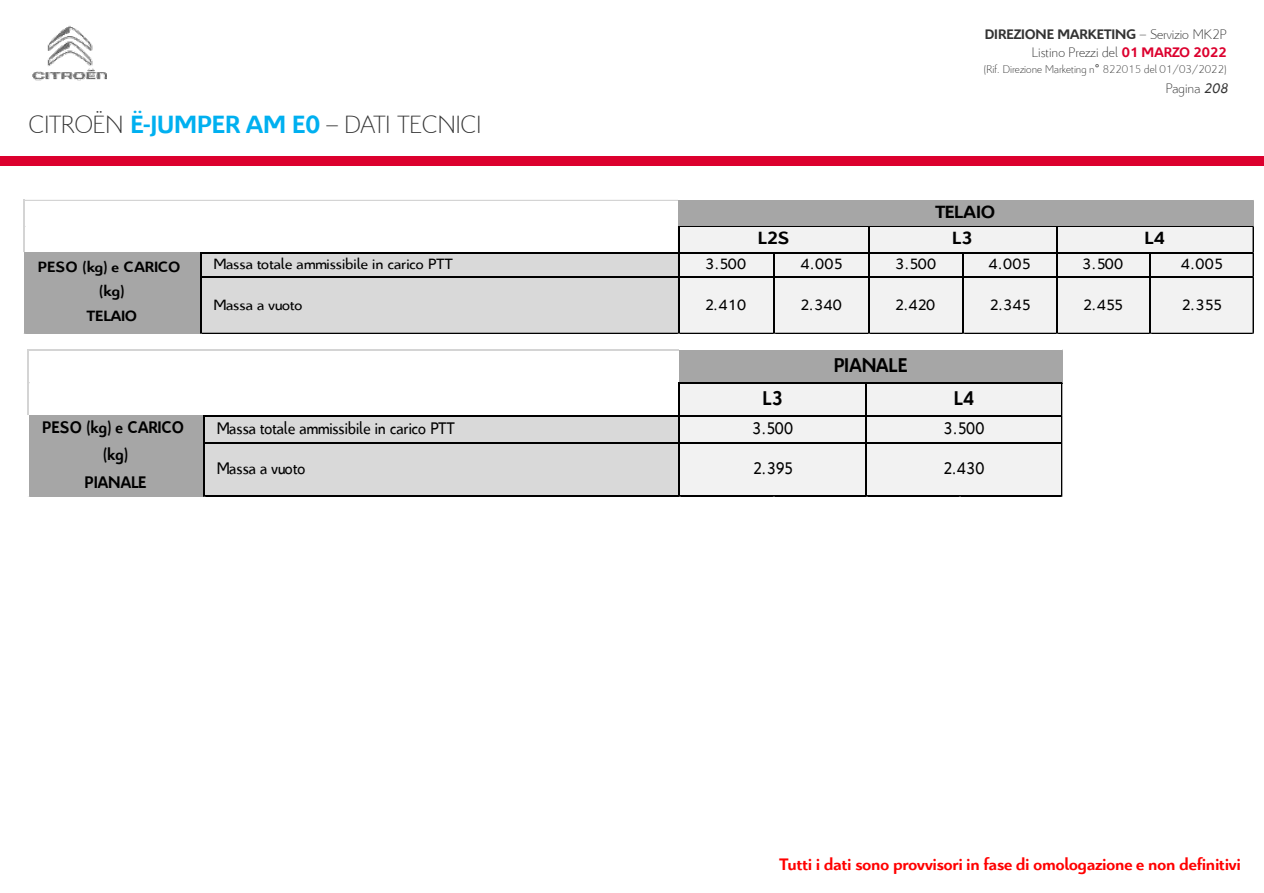
<style>
.page{position:relative;width:1264px;height:893px;background:#fff}
.page>*{position:absolute;margin:0;border:0;box-sizing:border-box;transform-origin:0 0}
.t1{font:300 27px "Citroen";color:#333}
.t2{font:700 21.6px "Citroen";letter-spacing:.005em;color:#000;scale:.92 1}
.t3{font:700 19.05px "Citroen";letter-spacing:.01em;color:#000;scale:1.04 1}
.t4{font:18.15px/39.8px "Citroen";color:#000;scale:.92 1}
.t5{font:700 18.15px/27.3px "Citroen";color:#000;text-align:center;scale:.92 1}
.t6{font:700 18px "Citroen";color:#f00}
.t7{font:16.05px "Citroen";letter-spacing:.01em;color:#000;scale:1.04 1}
.t8{font:700 16.05px/24.2px "Citroen";letter-spacing:.005em;color:#000;text-align:center;scale:1.04 1}
.t9{font:300 15px/18px "Citroen";color:#333;text-align:right}
.t10{font:300 12px "Citroen";letter-spacing:.005em;color:#333}
.s1{font-weight:700}
.s2{font-weight:700;color:#dc002e}
.s3{font-family:"Arial";font-weight:400}
.s4{color:#404040}
.s5{font-weight:700;color:#00b0f0}
.s6{font-weight:400;font-style:italic}
</style>
<div class="page">
<img style="left:32px;top:25px;width:75px;height:56px">
<div style="left:0;top:156px;width:1263px;height:9px;background:#dc002e"></div>
<div style="left:677px;top:201px;width:576px;height:26px;background:#a6a6a6"></div>
<div style="left:677px;top:226px;width:576px;height:27px;background:#f2f2f2"></div>
<div style="left:24px;top:252px;width:177px;height:82px;background:#a6a6a6"></div>
<div style="left:200px;top:252px;width:479px;height:82px;background:#d9d9d9"></div>
<div style="left:677px;top:252px;width:576px;height:82px;background:#f2f2f2"></div>
<hr style="left:23px;top:200px;width:654px;height:1px;background:#d4d4d4">
<hr style="left:679px;top:226px;width:574px;height:1px;background:#000">
<hr style="left:23px;top:200px;width:1px;height:52px;background:#d4d4d4">
<hr style="left:201px;top:252px;width:1052px;height:1px;background:#000">
<hr style="left:201px;top:276px;width:1052px;height:1px;background:#000">
<hr style="left:200px;top:252px;width:1px;height:82px;background:#000">
<hr style="left:677px;top:226px;width:2px;height:108px;background:#000">
<hr style="left:773px;top:253px;width:1px;height:81px;background:#000">
<hr style="left:867px;top:227px;width:2px;height:107px;background:#000">
<hr style="left:962px;top:253px;width:1px;height:81px;background:#000">
<hr style="left:1055px;top:227px;width:1px;height:107px;background:#000">
<hr style="left:1149px;top:253px;width:1px;height:81px;background:#000">
<hr style="left:201px;top:333px;width:1052px;height:1px;background:#000">
<hr style="left:1252px;top:227px;width:1px;height:107px;background:#000">
<div style="left:678px;top:350px;width:383px;height:33px;background:#a6a6a6"></div>
<div style="left:678px;top:382px;width:383px;height:34px;background:#f2f2f2"></div>
<div style="left:29px;top:415px;width:175px;height:82px;background:#a6a6a6"></div>
<div style="left:203px;top:415px;width:476px;height:82px;background:#d9d9d9"></div>
<div style="left:678px;top:415px;width:383px;height:82px;background:#f2f2f2"></div>
<hr style="left:28px;top:349px;width:650px;height:1px;background:#d4d4d4">
<hr style="left:679px;top:382px;width:382px;height:1px;background:#000">
<hr style="left:28px;top:349px;width:1px;height:66px;background:#d4d4d4">
<hr style="left:204px;top:415px;width:857px;height:1px;background:#000">
<hr style="left:204px;top:442px;width:857px;height:1px;background:#000">
<hr style="left:203px;top:415px;width:1px;height:82px;background:#000">
<hr style="left:678px;top:382px;width:1px;height:115px;background:#000">
<hr style="left:865px;top:383px;width:1px;height:114px;background:#000">
<hr style="left:204px;top:496px;width:857px;height:1px;background:#000">
<hr style="left:1060px;top:383px;width:1px;height:114px;background:#000">
<p class="t9" style="left:984px;top:25px;width:243px"><span class="s1">DIREZIONE MARKETING</span> – Servizio MK2P<br>Listino Prezzi del <span class="s2">01 MARZO 2022</span></p>
<p class="t10" style="left:983px;top:61px;width:244px">(Rif. Direzione Marketing n<span class="s3">°</span> <span class="s4">822015</span> del 01/03/2022)</p>
<h1 class="t1" style="left:29px;top:106px;width:454px">CITROËN <span class="s5">Ë-JUMPER AM E0</span> – DATI TECNICI</h1>
<p class="t3" style="left:935px;top:199px;width:59px">TELAIO</p>
<p class="t9" style="left:1165px;top:79px;width:64px">Pagina <span class="s6">208</span></p>
<p class="t3" style="left:757px;top:225px;width:31px">L2S</p>
<p class="t3" style="left:952px;top:225px;width:21px">L3</p>
<p class="t3" style="left:1144px;top:225px;width:21px">L4</p>
<p class="t8" style="left:38px;top:254px;width:138px">PESO (kg) e CARICO (kg)<br>TELAIO</p>
<p class="t7" style="left:213px;top:254px;width:231px">Massa totale ammissibile in carico PTT</p>
<p class="t7" style="left:704px;top:254px;width:41px">3.500</p>
<p class="t7" style="left:800px;top:254px;width:42px">4.005</p>
<p class="t7" style="left:894px;top:254px;width:41px">3.500</p>
<p class="t7" style="left:988px;top:254px;width:42px">4.005</p>
<p class="t7" style="left:1081px;top:254px;width:41px">3.500</p>
<p class="t7" style="left:1180px;top:254px;width:42px">4.005</p>
<p class="t7" style="left:213px;top:294px;width:87px">Massa a vuoto</p>
<p class="t7" style="left:704px;top:294px;width:41px">2.410</p>
<p class="t7" style="left:800px;top:294px;width:41px">2.340</p>
<p class="t7" style="left:894px;top:294px;width:40px">2.420</p>
<p class="t7" style="left:989px;top:294px;width:41px">2.345</p>
<p class="t7" style="left:1082px;top:294px;width:40px">2.455</p>
<p class="t7" style="left:1181px;top:294px;width:40px">2.355</p>
<h2 class="t2" style="left:833px;top:350px;width:82px">PIANALE</h2>
<h2 class="t2" style="left:762px;top:383px;width:23px">L3</h2>
<h2 class="t2" style="left:953px;top:383px;width:23px">L4</h2>
<p class="t5" style="left:42px;top:413px;width:155px">PESO (kg) e CARICO (kg)<br>PIANALE</p>
<p class="t4" style="left:752px;top:408px;width:46px">3.500</p>
<p class="t4" style="left:943px;top:408px;width:46px">3.500</p>
<p class="t4" style="left:217px;top:408px;width:260px">Massa totale ammissibile in carico PTT<br>Massa a vuoto</p>
<p class="t4" style="left:753px;top:448px;width:45px">2.395</p>
<p class="t4" style="left:943px;top:448px;width:46px">2.430</p>
<p class="t6" style="left:779px;top:852px;width:462px">Tutti i dati sono provvisori in fase di omologazione e non definitivi</p>
</div>
